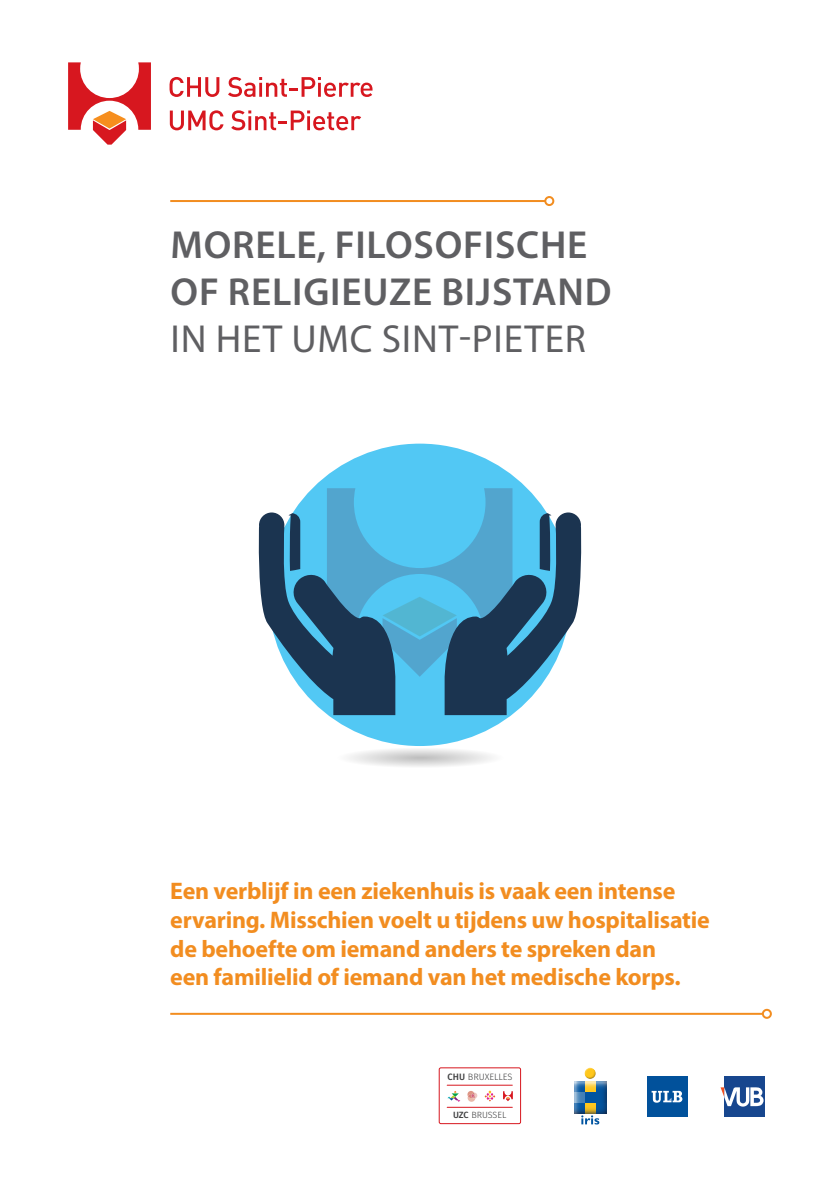
<style>
.page{position:relative;width:840px;height:1191px;background:#fff}
.page>*{position:absolute;margin:0;border:0;box-sizing:border-box;transform-origin:0 0}
.t1{font:600 39.2px "Myriad Pro";letter-spacing:.02em;color:#5f5f62}
.t2{font:39.2px "Myriad Pro";letter-spacing:.02em;color:#5f5f62}
.t3{font:700 24px "Myriad Pro";letter-spacing:-.01em;color:#f28d20}
.t4{font:300 9.2px "Fira Sans";color:#3e3e3f}
.t5{font:300 9px "Fira Sans";letter-spacing:-.005em;color:#3e3e3f}
.s1{font-weight:500}
</style>
<div class="page">
<svg style="left:68px;top:62px;width:83px;height:83px"></svg>
<svg style="left:169px;top:77px;width:50px;height:20px"></svg>
<svg style="left:228px;top:77px;width:144px;height:20px"></svg>
<svg style="left:170px;top:110px;width:53px;height:20px"></svg>
<svg style="left:231px;top:110px;width:130px;height:20px"></svg>
<hr style="left:170px;top:200px;width:375px;height:2px;background:#f28d20">
<div style="left:544px;top:196px;width:10px;height:10px;border:2px solid #f28d20;border-radius:50%"></div>
<hr style="left:170px;top:1012px;width:592px;height:2px;background:#f28d20">
<div style="left:761px;top:1008px;width:10px;height:10px;border:2px solid #f28d20;border-radius:50%"></div>
<svg style="left:584px;top:1069px;width:11px;height:10px"></svg>
<svg style="left:574px;top:1081px;width:32px;height:43px"></svg>
<div style="left:724px;top:1076px;width:40px;height:40px;background:#17468e"></div>
<svg style="left:720px;top:1087px;width:43px;height:19px"></svg>
<div style="left:646px;top:1076px;width:41px;height:40px;background:#01519b"></div>
<svg style="left:651px;top:1090px;width:31px;height:12px"></svg>
<div style="left:439px;top:1067px;width:81px;height:56px;border:1px solid #d7171f;border-radius:2px"></div>
<hr style="left:447px;top:1084px;width:65px;height:1px;background:#d7171f">
<svg style="left:467px;top:1091px;width:10px;height:10px"></svg>
<svg style="left:447px;top:1091px;width:13px;height:10px"></svg>
<svg style="left:484px;top:1090px;width:11px;height:11px"></svg>
<svg style="left:503px;top:1091px;width:9px;height:10px"></svg>
<hr style="left:447px;top:1107px;width:65px;height:1px;background:#d7171f">
<div style="left:268px;top:443px;width:302px;height:303px;background:#52c8f4;border-radius:50%"></div>
<svg style="left:349px;top:745px;width:143px;height:22px"></svg>
<svg style="left:258px;top:488px;width:324px;height:227px"></svg>
<p class="t1" style="left:170px;top:220px;width:418px">MORELE, FILOSOFISCHE</p>
<p class="t1" style="left:170px;top:267px;width:442px">OF RELIGIEUZE BIJSTAND</p>
<p class="t2" style="left:170px;top:314px;width:416px">IN HET UMC SINT-PIETER</p>
<p class="t3" style="left:170px;top:875px;width:506px">Een verblijf in een ziekenhuis is vaak een intense</p>
<p class="t3" style="left:170px;top:904px;width:540px">ervaring. Misschien voelt u tijdens uw hospitalisatie</p>
<p class="t3" style="left:170px;top:933px;width:487px">de behoefte om iemand anders te spreken dan</p>
<p class="t3" style="left:170px;top:961px;width:511px">een familielid of iemand van het medische korps.</p>
<p class="t4" style="left:447px;top:1070px;width:66px"><span class="s1">CHU</span> BRUXELLES</p>
<p class="t5" style="left:453px;top:1108px;width:55px"><span class="s1">UZC</span> BRUSSEL</p>
</div>
